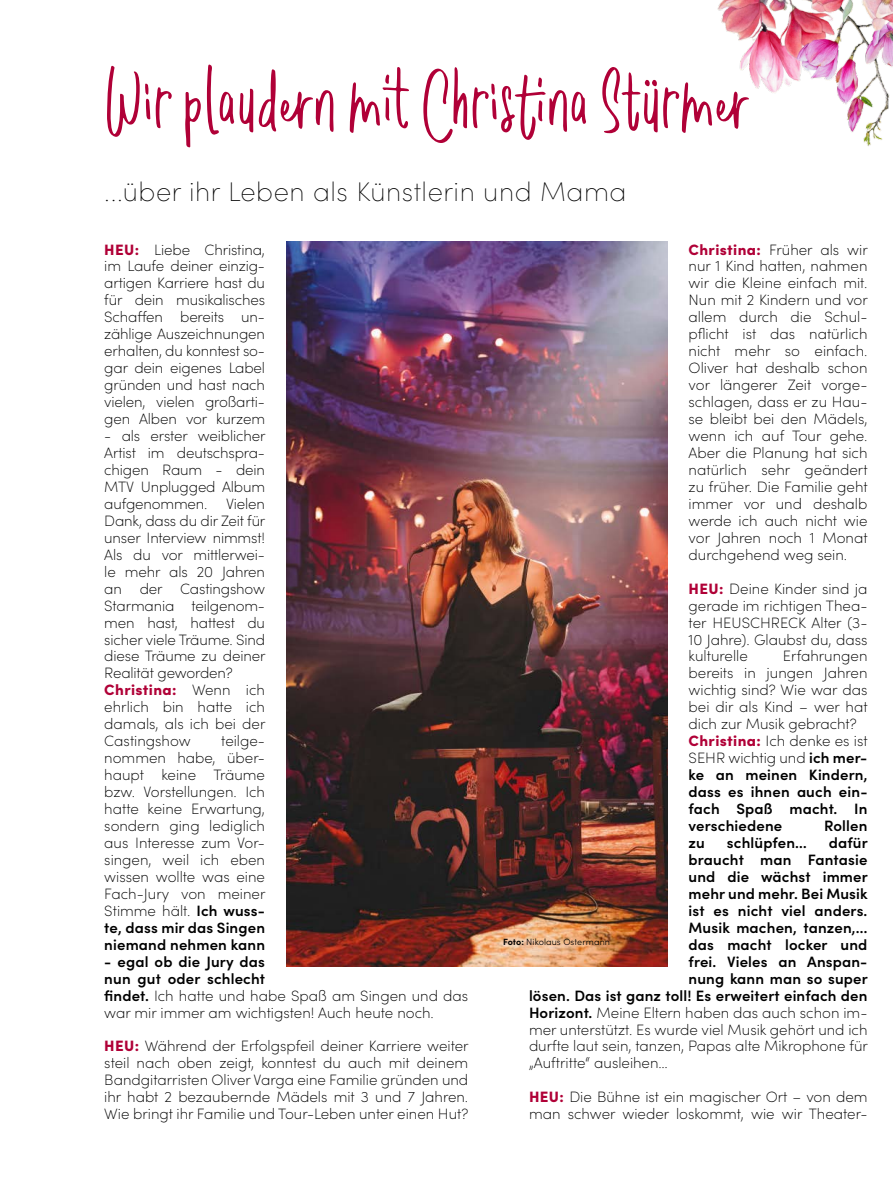
<style>
.page{position:relative;width:893px;height:1191px;background:#fff}
.page>*{position:absolute;margin:0;border:0;box-sizing:border-box;transform-origin:0 0}
.t1{font:90px "Romantick";color:#b00037}
.t2{font:200 27px "Sofia Pro";letter-spacing:.02em;color:#000}
.t3{font:200 15px/17px "Sofia Pro";color:#000;text-align:justify}
.t4{font:600 15px "Sofia Pro";letter-spacing:.01em;color:#000}
.t5{font:300 9px "Sofia Pro";letter-spacing:.01em;color:#000}
.s1{font-weight:900;color:#b00037}
.s2{font-weight:600}
.s3{font-weight:700}
</style>
<div class="page">
<img style="left:717px;top:0;width:176px;height:146px">
<img style="left:286px;top:241px;width:381px;height:725px">
<h1 class="t1" style="left:104px;top:53px;width:646px">Wir plaudern mit Christina Stürmer</h1>
<h2 class="t2" style="left:104px;top:172px;width:524px">...über ihr Leben als Künstlerin und Mama</h2>
<p class="t3" style="left:104px;top:240px;width:162px"><span class="s1">HEU:</span> Liebe Christina, im Laufe deiner einzig&shy;artigen Karriere hast du für dein musikalisches Schaffen bereits un&shy;zählige Auszeichnungen erhalten, du konntest so&shy;gar dein eigenes Label gründen und hast nach vielen, vielen großarti&shy;gen Alben vor kurzem</p>
<p class="t3" style="left:104px;top:426px;width:163px;text-align:left">- als erster weiblicher<br>Artist im deutschspra&shy;chigen Raum - dein<br>MTV Unplugged Album aufgenommen. Vielen<br>Dank, dass du dir Zeit für unser Interview nimmst!<br>Als du vor mittlerwei&shy;le mehr als 20 Jahren an der Castingshow<br>Starmania teilgenom&shy;men hast, hattest du sicher viele Träume. Sind diese Träume zu deiner<br>Realität geworden?<br><span class="s1">Christina:</span> Wenn ich ehrlich bin hatte ich damals, als ich bei der<br>Castingshow</p>
<p class="t3" style="left:104px;top:731px;width:163px;text-indent:117px">teilge&shy;nommen habe, über&shy;haupt keine Träume bzw. Vorstellungen. Ich hatte keine Erwartung, sondern ging lediglich aus Interesse zum Vor&shy;singen, weil ich eben wissen wollte was eine Fach-Jury von meiner Stimme hält. <span class="s2">Ich wuss&shy;te, dass mir das Singen niemand nehmen kann</span></p>
<p class="t3" style="left:104px;top:952px;width:365px;text-align:left"><span class="s2">- egal ob die Jury das<br>nun gut oder schlecht<br>findet.</span> Ich hatte und habe Spaß am Singen und das war mir immer am wichtigsten! Auch heute noch.</p>
<p class="t3" style="left:104px;top:1037px;width:366px"><span class="s1">HEU:</span> Während der Erfolgspfeil deiner Karriere weiter steil nach oben zeigt, konntest du auch mit deinem Bandgitarristen Oliver Varga eine Familie gründen und ihr habt 2 bezaubernde Mädels mit 3 und 7 Jahren.<br>Wie bringt ihr Familie und Tour-Leben unter einen Hut?</p>
<p class="t3" style="left:689px;top:240px;width:181px"><span class="s1">Christina:</span> Früher als wir nur 1 Kind hatten, nahmen wir die Kleine einfach mit.<br>Nun mit 2 Kindern und vor allem durch die Schul&shy;pflicht ist das natürlich nicht mehr so einfach.<br>Oliver hat deshalb schon vor längerer Zeit vorge&shy;schlagen, dass er zu Hau&shy;se bleibt bei den Mädels, wenn ich auf Tour gehe.<br>Aber die Planung hat sich natürlich sehr geändert zu früher. Die Familie geht immer vor und deshalb werde ich auch nicht wie vor Jahren noch 1 Monat durchgehend weg sein.</p>
<p class="t3" style="left:689px;top:579px;width:180px"><span class="s1">HEU:</span> Deine Kinder sind ja gerade im richtigen Thea&shy;ter HEUSCHRECK Alter (3- 10 Jahre). Glaubst du, dass kulturelle</p>
<p class="t3" style="left:689px;top:647px;width:181px;text-align:left;text-indent:94px">Erfahrungen bereits in jungen Jahren wichtig sind? Wie war das bei dir als Kind – wer hat dich zur Musik gebracht?<br><span class="s1">Christina:</span> Ich denke es ist<br>SEHR wichtig und <span class="s2">ich mer&shy;ke an meinen Kindern, dass es ihnen auch ein&shy;fach Spaß macht. In verschiedene</span></p>
<p class="t4" style="left:824px;top:814px;width:45px">Rollen</p>
<p class="t4" style="left:689px;top:831px;width:18px">zu</p>
<p class="t4" style="left:727px;top:831px;width:82px">schlüpfen…</p>
<p class="t4" style="left:829px;top:831px;width:40px">dafür</p>
<p class="t4" style="left:689px;top:848px;width:180px">braucht man Fantasie</p>
<p class="t4" style="left:689px;top:865px;width:181px">und die wächst immer</p>
<p class="t4" style="left:689px;top:882px;width:181px">mehr und mehr. Bei Musik</p>
<p class="t4" style="left:689px;top:899px;width:180px">ist es nicht viel anders.</p>
<p class="t4" style="left:689px;top:916px;width:180px">Musik machen, tanzen,…</p>
<p class="t4" style="left:689px;top:933px;width:180px">das macht locker und</p>
<p class="t4" style="left:689px;top:950px;width:180px">frei. Vieles an Anspan-</p>
<p class="t4" style="left:689px;top:967px;width:181px">nung kann man so super</p>
<p class="t4" style="left:529px;top:984px;width:340px">lösen. Das ist ganz toll! Es erweitert einfach den</p>
<p class="t3" style="left:529px;top:1003px;width:340px"><span class="s2">Horizont.</span> Meine Eltern haben das auch schon im-</p>
<p class="t3" style="left:529px;top:1020px;width:340px">mer unterstützt. Es wurde viel Musik gehört und ich</p>
<p class="t3" style="left:529px;top:1037px;width:340px">durfte laut sein, tanzen, Papas alte Mikrophone für</p>
<p class="t3" style="left:529px;top:1053px;width:140px">„Auftritte“ ausleihen…</p>
<p class="t3" style="left:529px;top:1087px;width:340px"><span class="s1">HEU:</span> Die Bühne ist ein magischer Ort – von dem man schwer wieder loskommt, wie wir Theater-</p>
<p class="t5" style="left:503px;top:935px;width:108px"><span class="s3">Foto:</span> Nikolaus Ostermann</p>
</div>
